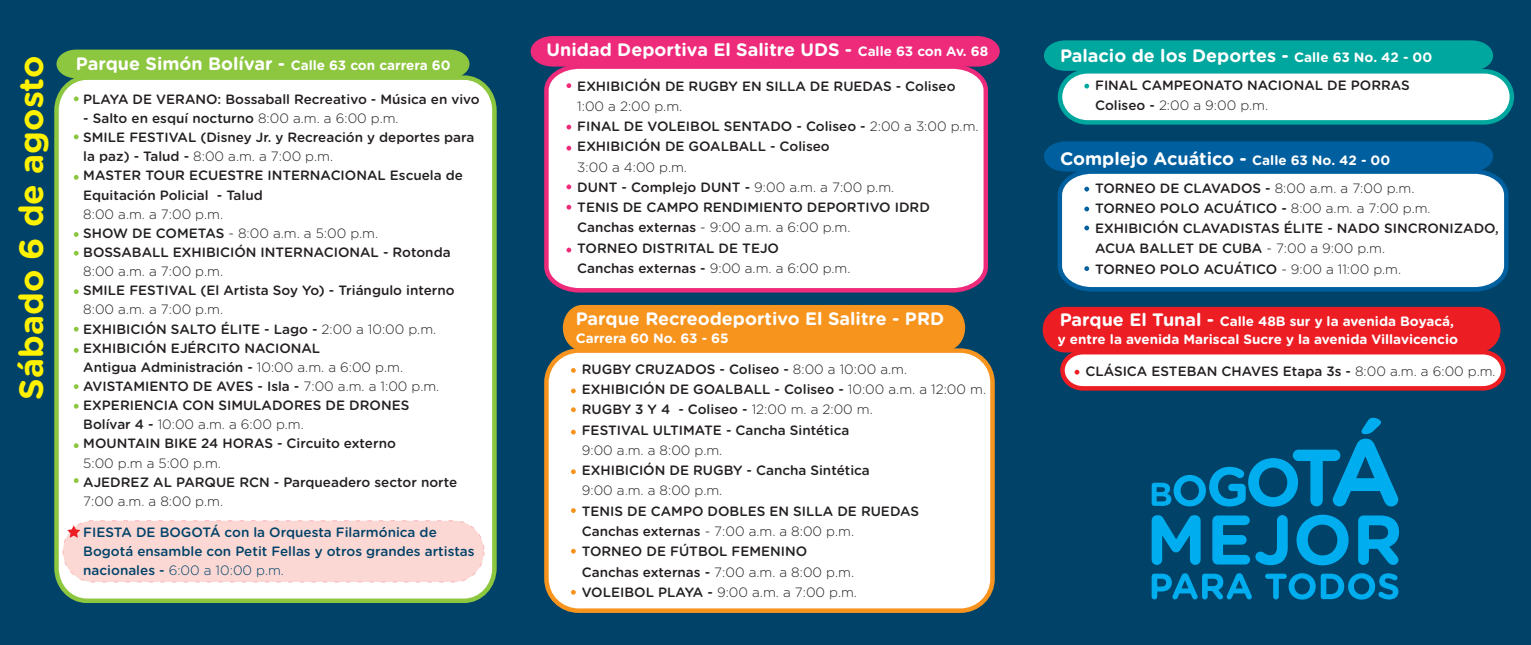
<style>
.page{position:relative;width:1531px;height:645px;background:#fff}
.page>*{position:absolute;margin:0;border:0;box-sizing:border-box;transform-origin:0 0}
.t1{font:700 33.75px "Gotham Rounded";color:#fff200}
.t2{font:700 18px "Gotham Rounded";color:#fff}
.t3{font:500 13.5px/20.2px "Gotham Rounded";color:#231f20}
.t4{font:500 13.5px/19.1px "Gotham Rounded";color:#004268}
.t5{font:700 13.5px/18px "Gotham Rounded";color:#fff}
.t6{font:300 13.5px "Gotham Rounded";color:#231f20}
.s1{font-size:13.5px}
.s2{font-weight:300}
.s3{font-size:18px}
</style>
<div class="page">
<div style="left:0;top:0;width:1531px;height:644px;background:#004268"></div>
<div style="left:1042px;top:307px;width:458px;height:45px;background:#ed1d24;border-radius:23px"></div>
<div style="left:56px;top:78px;width:438px;height:522px;background:#fff;border-radius:32px"></div>
<div style="left:54px;top:75px;width:443px;height:528px;border:4px solid #8dc63f;border-radius:32px"></div>
<div style="left:63px;top:520px;width:421px;height:62px;background:#fbd8d4;border-radius:30px"></div>
<div style="left:62px;top:520px;width:422px;height:62px;border:1px dashed #ed1d24;border-radius:30px"></div>
<svg style="left:1057px;top:171px;width:452px;height:121px;background:#e6eff4"></svg>
<div style="left:546px;top:350px;width:446px;height:260px;background:#fff;border-radius:32px"></div>
<div style="left:544px;top:348px;width:451px;height:264px;border:4px solid #f7941e;border-radius:32px"></div>
<div style="left:544px;top:67px;width:445px;height:226px;background:#fff"></div>
<svg style="left:566px;top:83px;width:5px;height:5px"></svg>
<svg style="left:566px;top:125px;width:5px;height:4px"></svg>
<svg style="left:566px;top:184px;width:5px;height:5px"></svg>
<svg style="left:566px;top:247px;width:5px;height:5px"></svg>
<svg style="left:566px;top:205px;width:5px;height:4px"></svg>
<svg style="left:566px;top:146px;width:5px;height:4px"></svg>
<div style="left:530px;top:36px;width:470px;height:31px;background:#ee2a7b"></div>
<svg style="left:571px;top:368px;width:5px;height:5px"></svg>
<svg style="left:571px;top:429px;width:5px;height:5px"></svg>
<svg style="left:571px;top:508px;width:5px;height:5px"></svg>
<svg style="left:571px;top:589px;width:5px;height:5px"></svg>
<svg style="left:571px;top:388px;width:5px;height:5px"></svg>
<svg style="left:571px;top:469px;width:5px;height:5px"></svg>
<svg style="left:571px;top:548px;width:5px;height:5px"></svg>
<svg style="left:571px;top:407px;width:5px;height:5px"></svg>
<div style="left:563px;top:305px;width:402px;height:45px;background:#f7941e"></div>
<svg style="left:1084px;top:187px;width:5px;height:4px"></svg>
<svg style="left:1084px;top:266px;width:5px;height:5px"></svg>
<svg style="left:1084px;top:206px;width:5px;height:5px"></svg>
<svg style="left:1084px;top:225px;width:5px;height:5px"></svg>
<div style="left:1044px;top:141px;width:449px;height:30px;background:#005f9f"></div>
<svg style="left:74px;top:96px;width:5px;height:5px"></svg>
<svg style="left:74px;top:134px;width:5px;height:5px"></svg>
<svg style="left:74px;top:175px;width:5px;height:5px"></svg>
<svg style="left:74px;top:232px;width:5px;height:5px"></svg>
<svg style="left:74px;top:348px;width:5px;height:5px"></svg>
<svg style="left:74px;top:384px;width:5px;height:5px"></svg>
<svg style="left:74px;top:443px;width:5px;height:5px"></svg>
<svg style="left:74px;top:327px;width:5px;height:4px"></svg>
<svg style="left:74px;top:251px;width:5px;height:4px"></svg>
<svg style="left:74px;top:289px;width:5px;height:5px"></svg>
<svg style="left:74px;top:404px;width:5px;height:4px"></svg>
<svg style="left:74px;top:478px;width:5px;height:5px"></svg>
<div style="left:56px;top:50px;width:413px;height:28px;background:#8dc63f"></div>
<svg style="left:1044px;top:40px;width:471px;height:85px;background:#81cccb"></svg>
<svg style="left:1058px;top:347px;width:448px;height:44px;background:#f1b9bc"></svg>
<svg style="left:67px;top:525px;width:13px;height:12px"></svg>
<svg style="left:1151px;top:417px;width:247px;height:89px"></svg>
<svg style="left:1151px;top:515px;width:49px;height:49px"></svg>
<svg style="left:1212px;top:515px;width:75px;height:50px"></svg>
<svg style="left:1296px;top:514px;width:52px;height:51px"></svg>
<svg style="left:1358px;top:515px;width:41px;height:49px"></svg>
<svg style="left:1151px;top:573px;width:101px;height:26px"></svg>
<svg style="left:1265px;top:573px;width:133px;height:26px"></svg>
<h1 class="t1" style="left:6px;top:399px;width:345px;rotate:-90deg">Sábado 6 de agosto</h1>
<h2 class="t2" style="left:76px;top:51px;width:376px">Parque Simón Bolívar - <span class="s1">Calle 63 con carrera 60</span></h2>
<p class="t3" style="left:83px;top:88px;width:398px">PLAYA DE VERANO: Bossaball Recreativo - Música en vivo</p>
<p class="t3" style="left:83px;top:108px;width:392px;line-height:19.1px">- Salto en esquí nocturno <span class="s2">8:00 a.m. a 6:00 p.m.<br></span>SMILE FESTIVAL (Disney Jr. y Recreación y deportes para la paz) - Talud - <span class="s2">8:00 a.m. a 7:00 p.m.<br></span>MASTER TOUR ECUESTRE INTERNACIONAL Escuela de Equitación Policial - Talud</p>
<p class="t3" style="left:83px;top:204px;width:369px;line-height:19.1px"><span class="s2">8:00 a.m. a 7:00 p.m.<br></span>SHOW DE COMETAS <span class="s2">- 8:00 a.m. a 5:00 p.m.<br></span>BOSSABALL EXHIBICIÓN INTERNACIONAL - Rotonda</p>
<p class="t6" style="left:83px;top:262px;width:141px">8:00 a.m. a 7:00 p.m.</p>
<p class="t3" style="left:83px;top:280px;width:373px">SMILE FESTIVAL (El Artista Soy Yo) - Triángulo interno</p>
<p class="t3" style="left:83px;top:299px;width:358px;line-height:19.1px"><span class="s2">8:00 a.m. a 7:00 p.m.<br></span>EXHIBICIÓN SALTO ÉLITE - Lago - <span class="s2">2:00 a 10:00 p.m.<br></span>EXHIBICIÓN EJÉRCITO NACIONAL<br>Antigua Administración - <span class="s2">10:00 a.m. a 6:00 p.m.<br></span>AVISTAMIENTO DE AVES - Isla - <span class="s2">7:00 a.m. a 1:00 p.m.<br></span>EXPERIENCIA CON SIMULADORES DE DRONES Bolívar 4 - <span class="s2">10:00 a.m. a 6:00 p.m.<br></span>MOUNTAIN BIKE 24 HORAS - Circuito externo</p>
<p class="t6" style="left:83px;top:453px;width:139px">5:00 p.m a 5:00 p.m.</p>
<p class="t3" style="left:83px;top:471px;width:375px">AJEDREZ AL PARQUE RCN - Parqueadero sector norte</p>
<p class="t6" style="left:83px;top:492px;width:141px">7:00 a.m. a 8:00 p.m.</p>
<p class="t4" style="left:83px;top:522px;width:393px">FIESTA DE BOGOTÁ con la Orquesta Filarmónica de<br>Bogotá ensamble con Petit Fellas y otros grandes artistas nacionales - <span class="s2">6:00 a 10:00 p.m.</span></p>
<h2 class="t2" style="left:547px;top:37px;width:443px">Unidad Deportiva El Salitre UDS - <span class="s1">Calle 63 con Av. 68</span></h2>
<p class="t3" style="left:577px;top:75px;width:380px">EXHIBICIÓN DE RUGBY EN SILLA DE RUEDAS - Coliseo</p>
<p class="t3" style="left:577px;top:95px;width:403px"><span class="s2">1:00 a 2:00 p.m.<br></span>FINAL DE VOLEIBOL SENTADO - Coliseo - <span class="s2">2:00 a 3:00 p.m.<br></span>EXHIBICIÓN DE GOALBALL - Coliseo</p>
<p class="t3" style="left:577px;top:156px;width:354px"><span class="s2">3:00 a 4:00 p.m.<br></span>DUNT - Complejo DUNT - <span class="s2">9:00 a.m. a 7:00 p.m.<br></span>TENIS DE CAMPO RENDIMIENTO DEPORTIVO IDRD Canchas externas <span class="s2">- 9:00 a.m. a 6:00 p.m.<br></span>TORNEO DISTRITAL DE TEJO<br>Canchas externas - <span class="s2">9:00 a.m. a 6:00 p.m.</span></p>
<h2 class="t2" style="left:576px;top:305px;width:370px">Parque Recreodeportivo El Salitre - PRD</h2>
<p class="t5" style="left:576px;top:328px;width:155px">Carrera 60 No. 63 - 65</p>
<p class="t3" style="left:582px;top:358px;width:406px">RUGBY CRUZADOS - Coliseo - <span class="s2">8:00 a 10:00 a.m.<br></span>EXHIBICIÓN DE GOALBALL - Coliseo - <span class="s2">10:00 a.m. a 12:00 m.<br></span>RUGBY 3 Y 4 - Coliseo - <span class="s2">12:00 m. a 2:00 m.<br></span>FESTIVAL ULTIMATE - Cancha Sintética</p>
<p class="t6" style="left:582px;top:441px;width:142px">9:00 a.m. a 8:00 p.m.</p>
<p class="t3" style="left:582px;top:459px;width:290px">EXHIBICIÓN DE RUGBY - Cancha Sintética</p>
<p class="t6" style="left:582px;top:481px;width:142px">9:00 a.m. a 8:00 p.m.</p>
<p class="t3" style="left:582px;top:500px;width:339px">TENIS DE CAMPO DOBLES EN SILLA DE RUEDAS Canchas externas <span class="s2">- 7:00 a.m. a 8:00 p.m.<br></span>TORNEO DE FÚTBOL FEMENINO<br>Canchas externas - <span class="s2">7:00 a.m. a 8:00 p.m.<br></span>VOLEIBOL PLAYA - <span class="s2">9:00 a.m. a 7:00 p.m.</span></p>
<h2 class="t2" style="left:1060px;top:42px;width:374px">Palacio de los Deportes - <span class="s1">Calle 63 No. 42 - 00</span></h2>
<p class="t3" style="left:1095px;top:74px;width:316px">FINAL CAMPEONATO NACIONAL DE PORRAS<br>Coliseo - <span class="s2">2:00 a 9:00 p.m.</span></p>
<h2 class="t2" style="left:1060px;top:145px;width:332px">Complejo Acuático - <span class="s1">Calle 63 No. 42 - 00</span></h2>
<p class="t3" style="left:1095px;top:177px;width:405px">TORNEO DE CLAVADOS - <span class="s2">8:00 a.m. a 7:00 p.m.<br></span>TORNEO POLO ACUÁTICO - <span class="s2">8:00 a.m. a 7:00 p.m.<br></span>EXHIBICIÓN CLAVADISTAS ÉLITE - NADO SINCRONIZADO, ACUA BALLET DE CUBA <span class="s2">- 7:00 a 9:00 p.m.<br></span>TORNEO POLO ACUÁTICO <span class="s2">- 9:00 a 11:00 p.m.</span></p>
<p class="t5" style="left:1058px;top:312px;width:402px"><span class="s3">Parque El Tunal -</span> Calle 48B sur y la avenida Boyacá, y entre la avenida Mariscal Sucre y la avenida Villavicencio</p>
<p class="t3" style="left:1085px;top:360px;width:412px">CLÁSICA ESTEBAN CHAVES Etapa 3s - <span class="s2">8:00 a.m. a 6:00 p.m.</span></p>
</div>
